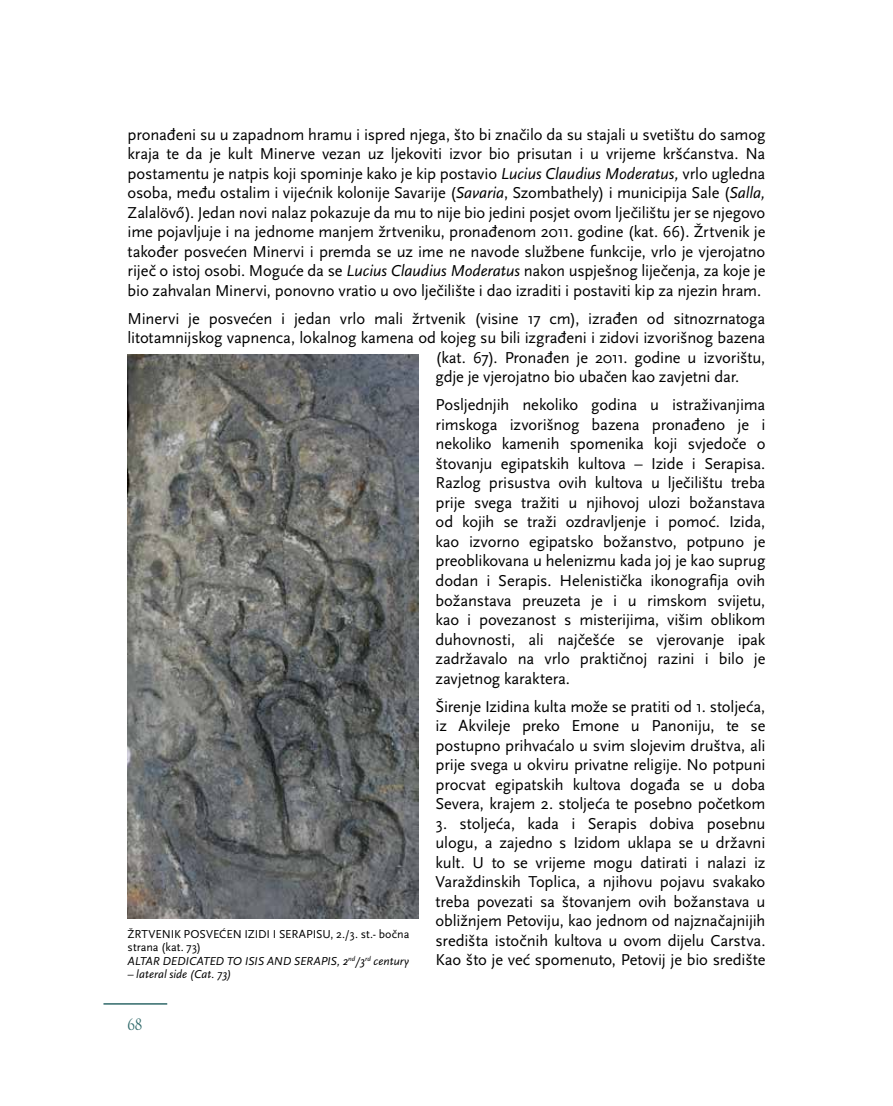
<style>
.page{position:relative;width:893px;height:1106px;background:#fff}
.page>*{position:absolute;margin:0;border:0;box-sizing:border-box;transform-origin:0 0}
.t1{font:16.5px/19.5px "Scala Sans Pro";letter-spacing:-.01em;color:#000;text-align:justify}
.t2{font:16.5px "Carrig Display";color:#30696a;scale:.84 1}
.t3{font:12px/13.5px "Scala Sans Pro";letter-spacing:-.005em;color:#000}
.t4{font:italic 12px "Scala Sans Pro";letter-spacing:.005em;color:#000}
.s1{font-style:italic}
</style>
<div class="page">
<hr style="left:103px;top:1003px;width:64px;height:1px;background:#30696a">
<img style="left:127px;top:354px;width:292px;height:564px">
<p class="t1" style="left:128px;top:125px;width:639px">pronađeni su u zapadnom hramu i ispred njega, što bi značilo da su stajali u svetištu do samog kraja te da je kult Minerve vezan uz ljekoviti izvor bio prisutan i u vrijeme kršćanstva. Na postamentu je natpis koji spominje kako je kip postavio <span class="s1">Lucius Claudius Moderatus,</span> vrlo ugledna osoba, među ostalim i vijećnik kolonije Savarije (<span class="s1">Savaria</span>, Szombathely) i municipija Sale (<span class="s1">Salla, </span>Zalalövő). Jedan novi nalaz pokazuje da mu to nije bio jedini posjet ovom lječilištu jer se njegovo ime pojavljuje i na jednome manjem žrtveniku, pronađenom 2011. godine (kat. 66). Žrtvenik je također posvećen Minervi i premda se uz ime ne navode službene funkcije, vrlo je vjerojatno riječ o istoj osobi. Moguće da se <span class="s1">Lucius Claudius Moderatus</span> nakon uspješnog liječenja, za koje je bio zahvalan Minervi, ponovno vratio u ovo lječilište i dao izraditi i postaviti kip za njezin hram.</p>
<p class="t1" style="left:128px;top:309px;width:639px">Minervi je posvećen i jedan vrlo mali žrtvenik (visine 17 cm), izrađen od sitnozrnatoga</p>
<p class="t1" style="left:128px;top:328px;width:639px">litotamnijskog vapnenca, lokalnog kamena od kojeg su bili izgrađeni i zidovi izvorišnog bazena</p>
<p class="t1" style="left:436px;top:348px;width:331px">(kat. 67). Pronađen je 2011. godine u izvorištu,</p>
<p class="t1" style="left:436px;top:367px;width:305px">gdje je vjerojatno bio ubačen kao zavjetni dar.</p>
<p class="t1" style="left:436px;top:395px;width:331px">Posljednjih nekoliko godina u istraživanjima rimskoga izvorišnog bazena pronađeno je i nekoliko kamenih spomenika koji svjedoče o štovanju egipatskih kultova – Izide i Serapisa.<br>Razlog prisustva ovih kultova u lječilištu treba prije svega tražiti u njihovoj ulozi božanstava od kojih se traži ozdravljenje i pomoć. Izida, kao izvorno egipatsko božanstvo, potpuno je preoblikovana u helenizmu kada joj je kao suprug dodan i Serapis. Helenistička ikonografija ovih božanstava preuzeta je i u rimskom svijetu, kao i povezanost s misterijima, višim oblikom duhovnosti, ali najčešće se vjerovanje ipak zadržavalo na vrlo praktičnoj razini i bilo je zavjetnog karaktera.</p>
<p class="t1" style="left:436px;top:696px;width:331px">Širenje Izidina kulta može se pratiti od 1. stoljeća, iz Akvileje preko Emone u Panoniju, te se postupno prihvaćalo u svim slojevim društva, ali prije svega u okviru privatne religije. No potpuni procvat egipatskih kultova događa se u doba Severa, krajem 2. stoljeća te posebno početkom</p>
<p class="t1" style="left:436px;top:813px;width:331px">3. stoljeća, kada i Serapis dobiva posebnu ulogu, a zajedno s Izidom uklapa se u državni kult. U to se vrijeme mogu datirati i nalazi iz Varaždinskih Toplica, a njihovu pojavu svakako treba povezati sa štovanjem ovih božanstava u obližnjem Petoviju, kao jednom od najznačajnijih središta istočnih kultova u ovom dijelu Carstva.<br>Kao što je već spomenuto, Petovij je bio središte</p>
<p class="t3" style="left:128px;top:927px;width:283px">ŽRTVENIK POSVEĆEN IZIDI I SERAPISU, 2./3. st.- bočna strana (kat. 73)<br><span class="s1">ALTAR DEDICATED TO ISIS AND SERAPIS, 2</span><sup>nd</sup><span class="s1">/3</span><sup>rd</sup> <span class="s1">century</span></p>
<p class="t4" style="left:128px;top:967px;width:105px">– lateral side (Cat. 73)</p>
<p class="t2" style="left:128px;top:1015px;width:19px">68</p>
</div>
